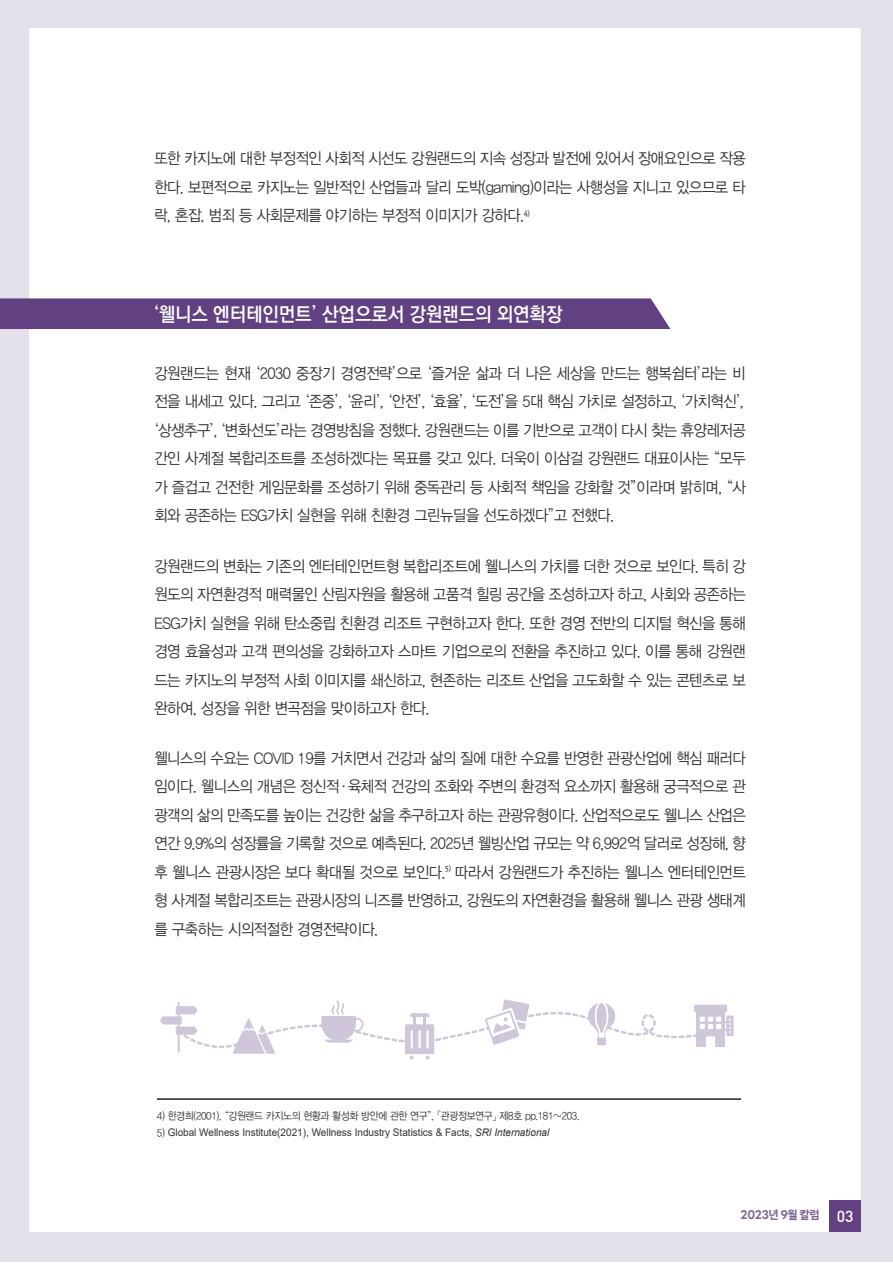
<style>
.page{position:relative;width:893px;height:1263px;background:#fff}
.page>*{position:absolute;margin:0;border:0;box-sizing:border-box;transform-origin:0 0}
.t1{font:19.5px "YGO540";letter-spacing:-.015em;color:#fff;scale:.95 1}
.t2{font:15.75px/28.5px "YDIYGO320";letter-spacing:-.03em;color:#323031;text-align:justify;scale:.92 1}
.t3{font:700 12px "LINE Seed Sans KR";letter-spacing:-.03em;color:#7c6497}
.t4{font:10.5px "Arial";color:#323031;scale:.95 1}
.t5{font:10.5px "YDIYGO320";letter-spacing:-.03em;color:#323031;scale:.92 1}
.t6{font:7.5px "Rix M Go SB";color:#323031;scale:.92 1}
.s1{font-family:"Rix M Go SB"}
.s2{font-family:"Rix Go L"}
.s3{font-family:"YDIYGO320"}
.s4{font-style:italic}
.s5{font-family:"Dinmed";font-weight:400;font-size:15.75px;color:#fff}
</style>
<div class="page">
<div style="left:0;top:0;width:893px;height:1262px;background:#e4e1eb"></div>
<div style="left:30px;top:29px;width:831px;height:1203px;background:#fff"></div>
<div style="left:829px;top:1200px;width:32px;height:32px;background:#614181"></div>
<hr style="left:157px;top:1098px;width:584px;height:2px;background:#231f20">
<div style="left:0;top:298px;width:670px;height:31px;background:#614181"></div>
<svg style="left:160px;top:999px;width:574px;height:60px"></svg>
<p class="t2" style="left:154px;top:145px;width:644px">또한 카지노에 대한 부정적인 사회적 시선도 강원랜드의 지속 성장과 발전에 있어서 장애요인으로 작용 한다. 보편적으로 카지노는 일반적인 산업들과 달리 도박(gaming)이라는 사행성을 지니고 있으므로 타 락, 혼잡, 범죄 등 사회문제를 야기하는 부정적 이미지가 강하다.<sup>4)</sup></p>
<p class="t1" style="left:154px;top:304px;width:432px"><span class="s1">‘</span>웰니스 엔터테인먼트<span class="s1">’</span> 산업으로서 강원랜드의 외연확장</p>
<p class="t2" style="left:154px;top:359px;width:644px">강원랜드는 현재 <span class="s2">‘</span>2030 중장기 경영전략<span class="s2">’</span>으로 <span class="s2">‘</span>즐거운 삶과 더 나은 세상을 만드는 행복쉼터<span class="s2">’</span>라는 비 전을 내세고 있다. 그리고 <span class="s2">‘</span>존중<span class="s2">’</span>, <span class="s2">‘</span>윤리<span class="s2">’</span>, <span class="s2">‘</span>안전<span class="s2">’</span>, <span class="s2">‘</span>효율<span class="s2">’</span>, <span class="s2">‘</span>도전<span class="s2">’</span>을 5대 핵심 가치로 설정하고, <span class="s2">‘</span>가치혁신<span class="s2">’</span>, <span class="s2">‘</span>상생추구<span class="s2">’</span>, <span class="s2">‘</span>변화선도<span class="s2">’</span>라는 경영방침을 정했다. 강원랜드는 이를 기반으로 고객이 다시 찾는 휴양레저공 간인 사계절 복합리조트를 조성하겠다는 목표를 갖고 있다. 더욱이 이삼걸 강원랜드 대표이사는 <span class="s2">“</span>모두 가 즐겁고 건전한 게임문화를 조성하기 위해 중독관리 등 사회적 책임을 강화할 것<span class="s2">”</span>이라며 밝히며, <span class="s2">“</span>사 회와 공존하는 ESG가치 실현을 위해 친환경 그린뉴딜을 선도하겠다<span class="s2">”</span>고 전했다.</p>
<p class="t2" style="left:154px;top:552px;width:644px">강원랜드의 변화는 기존의 엔터테인먼트형 복합리조트에 웰니스의 가치를 더한 것으로 보인다. 특히 강 원도의 자연환경적 매력물인 산림자원을 활용해 고품격 힐링 공간을 조성하고자 하고, 사회와 공존하는 ESG가치 실현을 위해 탄소중립 친환경 리조트 구현하고자 한다. 또한 경영 전반의 디지털 혁신을 통해 경영 효율성과 고객 편의성을 강화하고자 스마트 기업으로의 전환을 추진하고 있다. 이를 통해 강원랜 드는 카지노의 부정적 사회 이미지를 쇄신하고, 현존하는 리조트 산업을 고도화할 수 있는 콘텐츠로 보 완하여, 성장을 위한 변곡점을 맞이하고자 한다.</p>
<p class="t2" style="left:154px;top:744px;width:644px">웰니스의 수요는 COVID 19를 거치면서 건강과 삶의 질에 대한 수요를 반영한 관광산업에 핵심 패러다 임이다. 웰니스의 개념은 정신적·육체적 건강의 조화와 주변의 환경적 요소까지 활용해 궁극적으로 관 광객의 삶의 만족도를 높이는 건강한 삶을 추구하고자 하는 관광유형이다. 산업적으로도 웰니스 산업은 연간 9.9%의 성장률을 기록할 것으로 예측된다. 2025년 웰빙산업 규모는 약 6,992억 달러로 성장해, 향 후 웰니스 관광시장은 보다 확대될 것으로 보인다. 따라서 강원랜드가 추진하는 웰니스 엔터테인먼트 형 사계절 복합리조트는 관광시장의 니즈를 반영하고, 강원도의 자연환경을 활용해 웰니스 관광 생태계 를 구축하는 시의적절한 경영전략이다.</p>
<p class="t6" style="left:445px;top:864px;width:8px">5)</p>
<p class="t5" style="left:157px;top:1110px;width:461px">4) 한경희(2001), <span class="s2">“</span>강원랜드 카지노의 현황과 활성화 방안에 관한 연구<span class="s2">”</span>, <span class="s2">「</span>관광정보연구<span class="s2">」</span> 제8호 pp.181~203.</p>
<p class="t4" style="left:157px;top:1124px;width:414px"><span class="s3">5)</span> Global Wellness Institute(2021), Wellness Industry Statistics &amp; Facts, <span class="s4">SRI International</span></p>
<p class="t3" style="left:741px;top:1209px;width:115px">2023년 9월 칼럼 <span class="s5">03</span></p>
</div>
